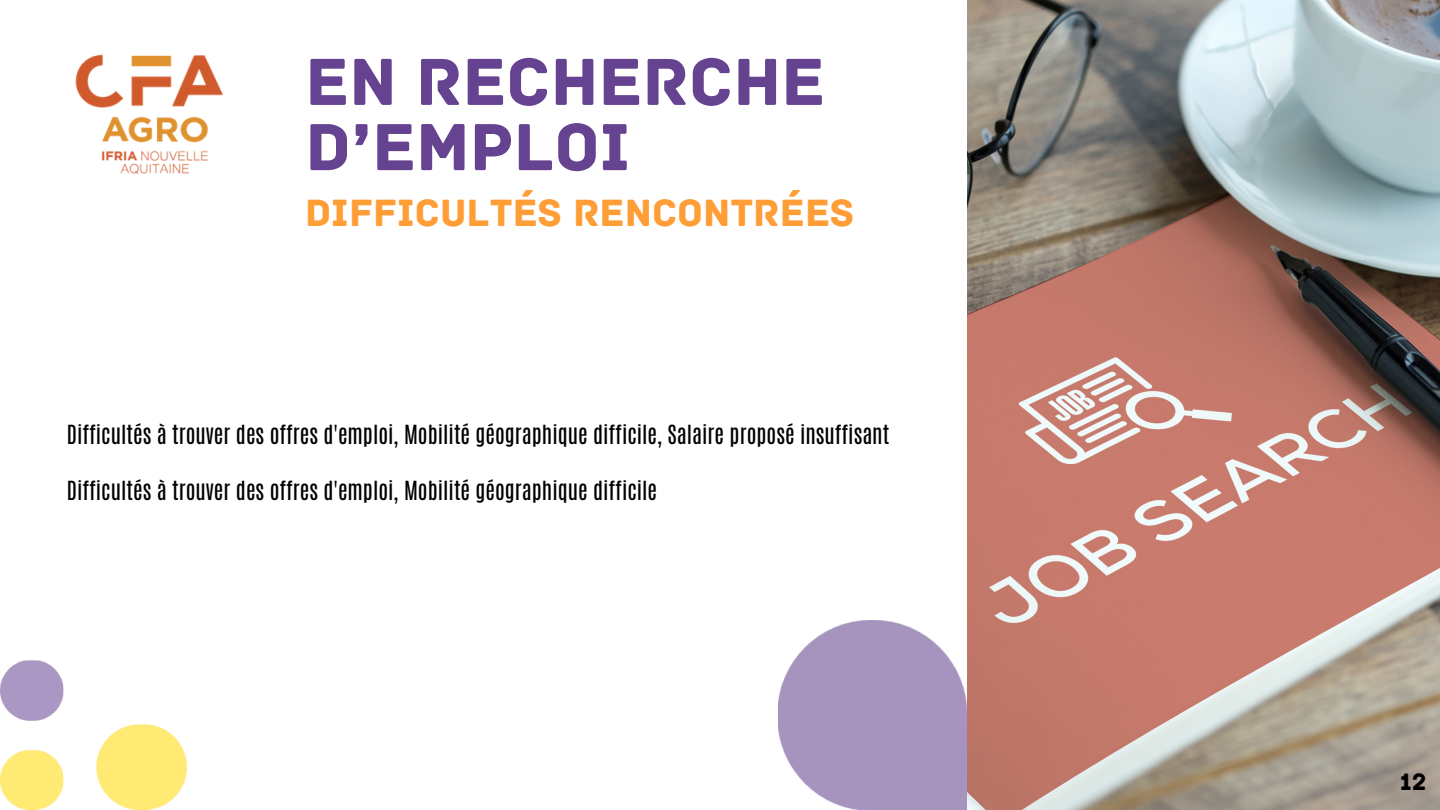
<style>
.page{position:relative;width:1440px;height:810px;background:#fff}
.page>*{position:absolute;margin:0;border:0;box-sizing:border-box;transform-origin:0 0}
.t1{font:70px/65.2px "Archive";color:#654391}
.t2{font:40px "Archive";color:#ff9d36}
.t3{font:25px "Archive";color:#000}
.t4{font:22px "Antonio";color:#000}
</style>
<div class="page">
<img style="left:0;top:660px;width:187px;height:150px">
<img style="left:75px;top:54px;width:148px;height:120px">
<img style="left:968px;top:0;width:472px;height:810px">
<img style="left:779px;top:620px;width:189px;height:190px">
<p class="t1" style="left:305px;top:50px;width:521px">EN RECHERCHE<br>D’EMPLOI</p>
<p class="t2" style="left:305px;top:189px;width:551px">DIFFICULTÉS RENCONTRÉES</p>
<p class="t4" style="left:67px;top:419px;width:824px">Difficultés à trouver des offres d'emploi, Mobilité géographique difficile, Salaire proposé insuffisant</p>
<p class="t4" style="left:67px;top:474px;width:592px">Difficultés à trouver des offres d'emploi, Mobilité géographique difficile</p>
<p class="t3" style="left:1400px;top:767px;width:28px">12</p>
</div>
